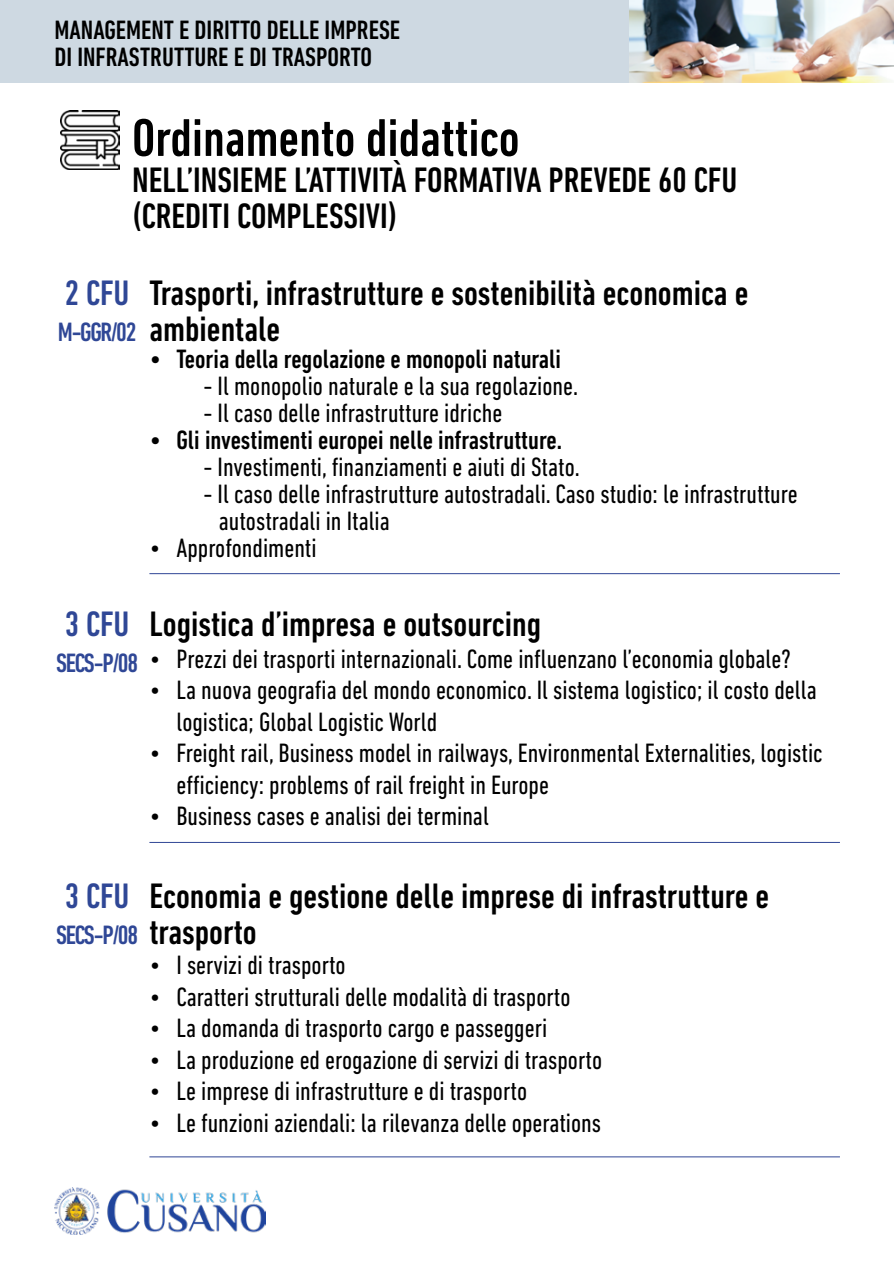
<style>
.page{position:relative;width:894px;height:1264px;background:#fff}
.page>*{position:absolute;margin:0;border:0;box-sizing:border-box;transform-origin:0 0}
.t1{font:500 condensed 54px "DIN Next LT Pro";color:#000}
.t2{font:500 condensed 36px/36px "DIN Next LT Pro";color:#000}
.t3{font:500 condensed 36px "DIN Next LT Pro";color:#2f4796}
.t4{font:condensed 27px/31.5px "DIN Next LT Pro";color:#000}
.t5{font:500 condensed 27px/27px "DIN Next LT Pro";color:#000}
.t6{font:500 condensed 27px "DIN Next LT Pro";letter-spacing:-.05em;color:#2f4796}
</style>
<div class="page">
<img style="left:54px;top:1187px;width:211px;height:47px">
<div style="left:0;top:0;width:893px;height:83px;background:#ced9e2"></div>
<img style="left:60px;top:111px;width:59px;height:58px">
<hr style="left:149px;top:573px;width:690px;height:1px;background:#304696">
<hr style="left:149px;top:1156px;width:690px;height:1px;background:#304696">
<hr style="left:149px;top:842px;width:690px;height:1px;background:#304696">
<img style="left:630px;top:0;width:263px;height:83px">
<p class="t5" style="left:54px;top:16px;width:347px">MANAGEMENT E DIRITTO DELLE IMPRESE<br>DI INFRASTRUTTURE E DI TRASPORTO</p>
<h1 class="t1" style="left:132px;top:107px;width:389px">Ordinamento didattico</h1>
<h2 class="t2" style="left:132px;top:162px;width:606px">NELL’INSIEME L’ATTIVITÀ FORMATIVA PREVEDE 60 CFU (CREDITI COMPLESSIVI)</h2>
<h2 class="t3" style="left:65px;top:272px;width:66px">2 CFU</h2>
<p class="t6" style="left:58px;top:316px;width:80px">M-GGR/02</p>
<h2 class="t2" style="left:149px;top:274px;width:600px">Trasporti, infrastrutture e sostenibilità economica e ambientale</h2>
<p class="t5" style="left:149px;top:345px;width:413px">• Teoria della regolazione e monopoli naturali</p>
<p class="t4" style="left:203px;top:369px;width:376px">- Il monopolio naturale e la sua regolazione.</p>
<p class="t4" style="left:203px;top:396px;width:300px">- Il caso delle infrastrutture idriche</p>
<p class="t5" style="left:149px;top:426px;width:414px">• Gli investimenti europei nelle infrastrutture.</p>
<p class="t4" style="left:203px;top:450px;width:378px">- Investimenti, finanziamenti e aiuti di Stato.</p>
<p class="t4" style="left:219px;top:480px;width:580px;line-height:27px;text-indent:-15px">- Il caso delle infrastrutture autostradali. Caso studio: le infrastrutture autostradali in Italia</p>
<p class="t4" style="left:149px;top:531px;width:169px">• Approfondimenti</p>
<h2 class="t3" style="left:65px;top:604px;width:66px">3 CFU</h2>
<p class="t6" style="left:56px;top:648px;width:83px">SECS-P/08</p>
<h2 class="t2" style="left:149px;top:606px;width:393px">Logistica d’impresa e outsourcing</h2>
<p class="t4" style="left:149px;top:642px;width:643px">• Prezzi dei trasporti internazionali. Come influenzano l’economia globale?</p>
<p class="t4" style="left:176px;top:674px;width:641px;text-indent:-27px">• La nuova geografia del mondo economico. Il sistema logistico; il costo della logistica; Global Logistic World</p>
<p class="t4" style="left:176px;top:737px;width:647px;text-indent:-27px">• Freight rail, Business model in railways, Environmental Externalities, logistic efficiency: problems of rail freight in Europe</p>
<p class="t4" style="left:149px;top:800px;width:341px">• Business cases e analisi dei terminal</p>
<h2 class="t3" style="left:65px;top:875px;width:66px">3 CFU</h2>
<p class="t6" style="left:56px;top:919px;width:83px">SECS-P/08</p>
<h2 class="t2" style="left:149px;top:877px;width:621px">Economia e gestione delle imprese di infrastrutture e trasporto</h2>
<p class="t4" style="left:149px;top:948px;width:198px">• I servizi di trasporto</p>
<p class="t4" style="left:149px;top:980px;width:422px">• Caratteri strutturali delle modalità di trasporto</p>
<p class="t4" style="left:149px;top:1011px;width:399px">• La domanda di trasporto cargo e passeggeri</p>
<p class="t4" style="left:149px;top:1043px;width:454px">• La produzione ed erogazione di servizi di trasporto</p>
<p class="t4" style="left:149px;top:1074px;width:379px">• Le imprese di infrastrutture e di trasporto</p>
<p class="t4" style="left:149px;top:1106px;width:453px">• Le funzioni aziendali: la rilevanza delle operations</p>
</div>
